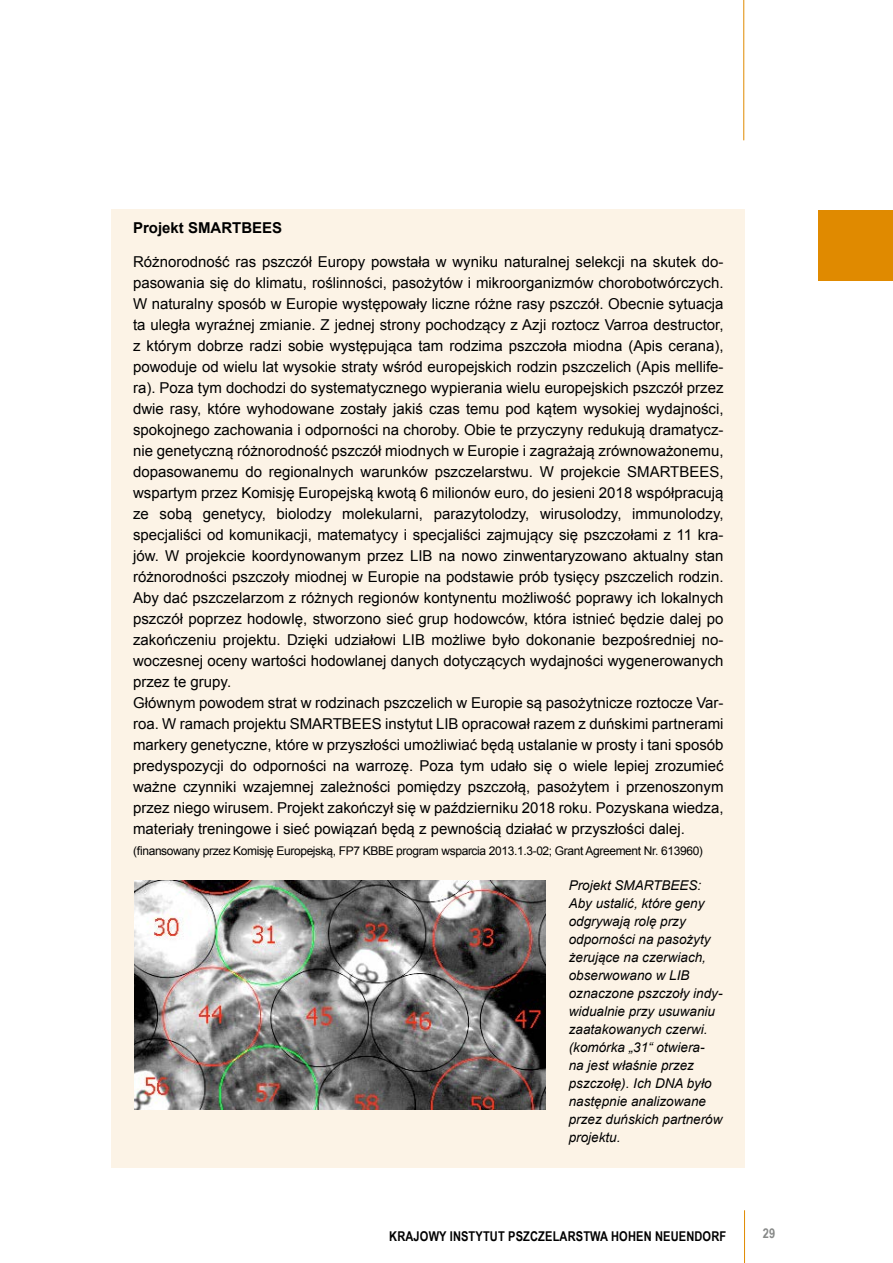
<style>
.page{position:relative;width:893px;height:1263px;background:#fff}
.page>*{position:absolute;margin:0;border:0;box-sizing:border-box;transform-origin:0 0}
.t1{font:15px/21px "Arial";color:#000}
.t2{font:700 15px "Arial";color:#000}
.t3{font:italic 13.5px/18px "Arial";color:#000}
.t4{font:700 13.5px "Arial Narrow";letter-spacing:.01em;color:#000}
.t5{font:700 13.5px "Arial Narrow";color:#878988}
.t6{font:12px "Arial";letter-spacing:-.03em;color:#000}
</style>
<div class="page">
<hr style="left:743px;top:0;width:1px;height:140px;background:#e08a00">
<hr style="left:744px;top:1210px;width:1px;height:53px;background:#e08a00">
<div style="left:819px;top:210px;width:74px;height:71px;background:#e08a00"></div>
<div style="left:112px;top:210px;width:633px;height:958px;background:#fcf3e6"></div>
<img style="left:134px;top:880px;width:412px;height:229px">
<p class="t2" style="left:133px;top:218px;width:151px">Projekt SMARTBEES</p>
<p class="t1" style="left:133px;top:251px;width:592px">Różnorodność ras pszczół Europy powstała w wyniku naturalnej selekcji na skutek do&shy;pasowania się do klimatu, roślinności, pasożytów i mikroorganizmów chorobotwórczych.<br>W naturalny sposób w Europie występowały liczne różne rasy pszczół. Obecnie sytuacja ta uległa wyraźnej zmianie. Z jednej strony pochodzący z Azji roztocz Varroa destructor, z którym dobrze radzi sobie występująca tam rodzima pszczoła miodna (Apis cerana), powoduje od wielu lat wysokie straty wśród europejskich rodzin pszczelich (Apis mellife&shy;ra). Poza tym dochodzi do systematycznego wypierania wielu europejskich pszczół przez dwie rasy, które wyhodowane zostały jakiś czas temu pod kątem wysokiej wydajności, spokojnego zachowania i odporności na choroby. Obie te przyczyny redukują dramatycz&shy;nie genetyczną różnorodność pszczół miodnych w Europie i zagrażają zrównoważonemu, dopasowanemu do regionalnych warunków pszczelarstwu. W projekcie SMARTBEES, wspartym przez Komisję Europejską kwotą 6 milionów euro, do jesieni 2018 współpracują ze sobą genetycy, biolodzy molekularni, parazytolodzy, wirusolodzy, immunolodzy, specjaliści od komunikacji, matematycy i specjaliści zajmujący się pszczołami z 11 kra&shy;jów. W projekcie koordynowanym przez LIB na nowo zinwentaryzowano aktualny stan różnorodności pszczoły miodnej w Europie na podstawie prób tysięcy pszczelich rodzin.<br>Aby dać pszczelarzom z różnych regionów kontynentu możliwość poprawy ich lokalnych pszczół poprzez hodowlę, stworzono sieć grup hodowców, która istnieć będzie dalej po zakończeniu projektu. Dzięki udziałowi LIB możliwe było dokonanie bezpośredniej no&shy;woczesnej oceny wartości hodowlanej danych dotyczących wydajności wygenerowanych przez te grupy.<br>Głównym powodem strat w rodzinach pszczelich w Europie są pasożytnicze roztocze Var&shy;roa. W ramach projektu SMARTBEES instytut LIB opracował razem z duńskimi partnerami markery genetyczne, które w przyszłości umożliwiać będą ustalanie w prosty i tani sposób predyspozycji do odporności na warrozę. Poza tym udało się o wiele lepiej zrozumieć ważne czynniki wzajemnej zależności pomiędzy pszczołą, pasożytem i przenoszonym przez niego wirusem. Projekt zakończył się w październiku 2018 roku. Pozyskana wiedza, materiały treningowe i sieć powiązań będą z pewnością działać w przyszłości dalej.</p>
<p class="t6" style="left:133px;top:843px;width:571px">(finansowany przez Komisję Europejską, FP7 KBBE program wsparcia 2013.1.3-02; Grant Agreement Nr. 613960)</p>
<p class="t3" style="left:569px;top:876px;width:155px">Projekt SMARTBEES:<br>Aby ustalić, które geny odgrywają rolę przy odporności na pasożyty żerujące na czerwiach, obserwowano w LIB oznaczone pszczoły indy&shy;widualnie przy usuwaniu zaatakowanych czerwi. (komórka „31“ otwiera&shy;na jest właśnie przez pszczołę). Ich DNA było następnie analizowane przez duńskich partnerów projektu.</p>
<p class="t4" style="left:389px;top:1226px;width:338px">KRAJOWY INSTYTUT PSZCZELARSTWA HOHEN NEUENDORF</p>
<p class="t5" style="left:763px;top:1223px;width:14px">29</p>
</div>
